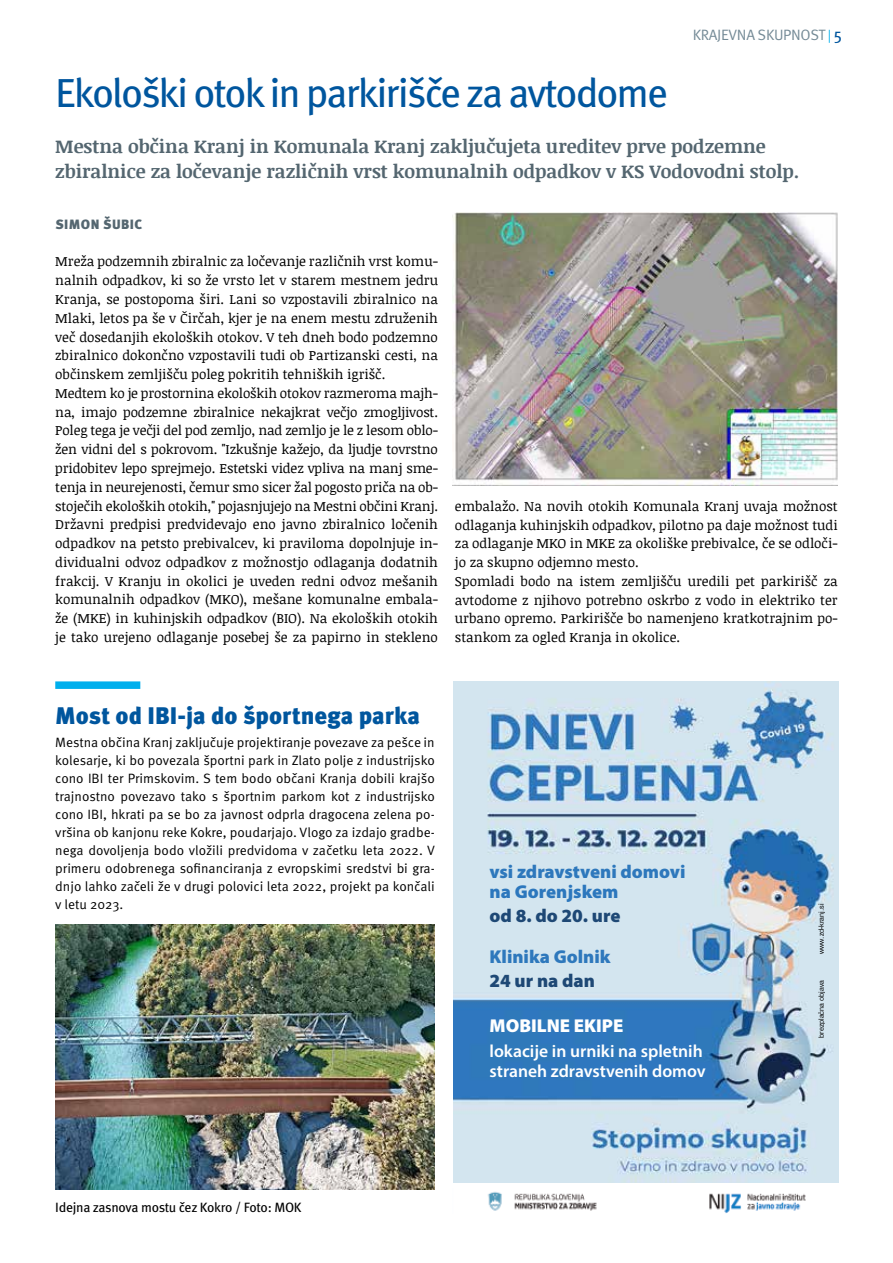
<style>
.page{position:relative;width:893px;height:1263px;background:#fff}
.page>*{position:absolute;margin:0;border:0;box-sizing:border-box;transform-origin:0 0}
.t1{font:40.5px "Meta Pro";letter-spacing:-.05em;color:#00569e}
.t2{font:900 24px "Meta Pro";color:#00569e}
.t3{font:700 18.75px/24.8px "Noticia Text";color:#546670}
.t4{font:900 18.6px "Myriad Pro";color:#2e78bc}
.t5{font:900 18.6px "Myriad Pro";color:#1e4875}
.t6{font:900 18.6px "Myriad Pro";color:#2c77bd}
.t7{font:900 18.6px "Myriad Pro";color:#fff}
.t8{font:600 17.55px/20.2px "Myriad Pro";color:#fff}
.t9{font:15px "Meta Pro";letter-spacing:-.02em;color:#748a96}
.t10{font:13.5px/18.8px "Noticia Text";color:#000}
.t11{font:13.5px/18px "Meta Pro";color:#000;text-align:justify}
.t12{font:13.5px "Meta Pro";letter-spacing:-.025em;color:#000}
.t13{font:900 13.5px "Meta Pro";letter-spacing:.03em;color:#546670}
.t14{font:7.8px "Nimbus San DEE";color:#000}
.s1{font-size:13.5px;color:#00afed}
.s2{font-size:16.5px;color:#00569e}
</style>
<div class="page">
<img style="left:488px;top:1191px;width:318px;height:22px">
<img style="left:453px;top:681px;width:385px;height:502px">
<img style="left:55px;top:925px;width:380px;height:265px">
<div style="left:55px;top:681px;width:85px;height:8px;background:#00afed"></div>
<img style="left:453px;top:212px;width:385px;height:274px">
<p class="t9" style="left:693px;top:25px;width:151px">KRAJEVNA SKUPNOST <span class="s1">|</span> <span class="s2">5</span></p>
<h1 class="t1" style="left:55px;top:67px;width:614px">Ekološki otok in parkirišče za avtodome</h1>
<h3 class="t3" style="left:55px;top:133px;width:745px">Mestna občina Kranj in Komunala Kranj zaključujeta ureditev prve podzemne zbiralnice za ločevanje različnih vrst komunalnih odpadkov v KS Vodovodni stolp.</h3>
<p class="t13" style="left:55px;top:216px;width:88px">SIMON ŠUBIC</p>
<p class="t10" style="left:55px;top:252px;width:384px">Mreža podzemnih zbiralnic za ločevanje različnih vrst komu&shy;nalnih odpadkov, ki so že vrsto let v starem mestnem jedru Kranja, se postopoma širi. Lani so vzpostavili zbiralnico na Mlaki, letos pa še v Čirčah, kjer je na enem mestu združenih več dosedanjih ekoloških otokov. V teh dneh bodo podzemno zbiralnico dokončno vzpostavili tudi ob Partizanski cesti, na občinskem zemljišču poleg pokritih tehniških igrišč.<br>Medtem ko je prostornina ekoloških otokov razmeroma majh&shy;na, imajo podzemne zbiralnice nekajkrat večjo zmogljivost.<br>Poleg tega je večji del pod zemljo, nad zemljo je le z lesom oblo&shy;žen vidni del s pokrovom. "Izkušnje kažejo, da ljudje tovrstno pridobitev lepo sprejmejo. Estetski videz vpliva na manj sme&shy;tenja in neurejenosti, čemur smo sicer žal pogosto priča na ob&shy;stoječih ekoloških otokih," pojasnjujejo na Mestni občini Kranj.<br>Državni predpisi predvidevajo eno javno zbiralnico ločenih odpadkov na petsto prebivalcev, ki praviloma dopolnjuje in&shy;dividualni odvoz odpadkov z možnostjo odlaganja dodatnih frakcij. V Kranju in okolici je uveden redni odvoz mešanih komunalnih odpadkov (MKO), mešane komunalne embala&shy;že (MKE) in kuhinjskih odpadkov (BIO). Na ekoloških otokih je tako urejeno odlaganje posebej še za papirno in stekleno</p>
<p class="t10" style="left:455px;top:496px;width:384px">embalažo. Na novih otokih Komunala Kranj uvaja možnost odlaganja kuhinjskih odpadkov, pilotno pa daje možnost tudi za odlaganje MKO in MKE za okoliške prebivalce, če se odloči&shy;jo za skupno odjemno mesto.<br>Spomladi bodo na istem zemljišču uredili pet parkirišč za avtodome z njihovo potrebno oskrbo z vodo in elektriko ter urbano opremo. Parkirišče bo namenjeno kratkotrajnim po&shy;stankom za ogled Kranja in okolice.</p>
<h2 class="t2" style="left:55px;top:701px;width:366px">Most od IBI-ja do športnega parka</h2>
<p class="t11" style="left:55px;top:734px;width:381px">Mestna občina Kranj zaključuje projektiranje povezave za pešce in kolesarje, ki bo povezala športni park in Zlato polje z industrijsko cono IBI ter Primskovim. S tem bodo občani Kranja dobili krajšo trajnostno povezavo tako s športnim parkom kot z industrijsko cono IBI, hkrati pa se bo za javnost odprla dragocena zelena po&shy;vršina ob kanjonu reke Kokre, poudarjajo. Vlogo za izdajo gradbe&shy;nega dovoljenja bodo vložili predvidoma v začetku leta 2022. V primeru odobrenega sofinanciranja z evropskimi sredstvi bi gra&shy;dnjo lahko začeli že v drugi polovici leta 2022, projekt pa končali v letu 2023.</p>
<h3 class="t4" style="left:490px;top:859px;width:198px">vsi zdravstveni domovi</h3>
<h3 class="t6" style="left:490px;top:879px;width:130px">na Gorenjskem</h3>
<h3 class="t5" style="left:490px;top:904px;width:132px">od 8. do 20. ure</h3>
<h3 class="t4" style="left:490px;top:944px;width:123px">Klinika Golnik</h3>
<h3 class="t5" style="left:490px;top:968px;width:107px">24 ur na dan</h3>
<h3 class="t7" style="left:490px;top:1013px;width:135px">MOBILNE EKIPE</h3>
<p class="t8" style="left:490px;top:1040px;width:218px">lokacije in urniki na spletnih straneh zdravstvenih domov</p>
<p class="t14" style="left:817px;top:954px;width:51px;rotate:-90deg">www.zd-kranj.si</p>
<p class="t14" style="left:817px;top:1038px;width:59px;rotate:-90deg">brezplačna objava</p>
<p class="t12" style="left:55px;top:1199px;width:248px">Idejna zasnova mostu čez Kokro / Foto: MOK</p>
</div>
